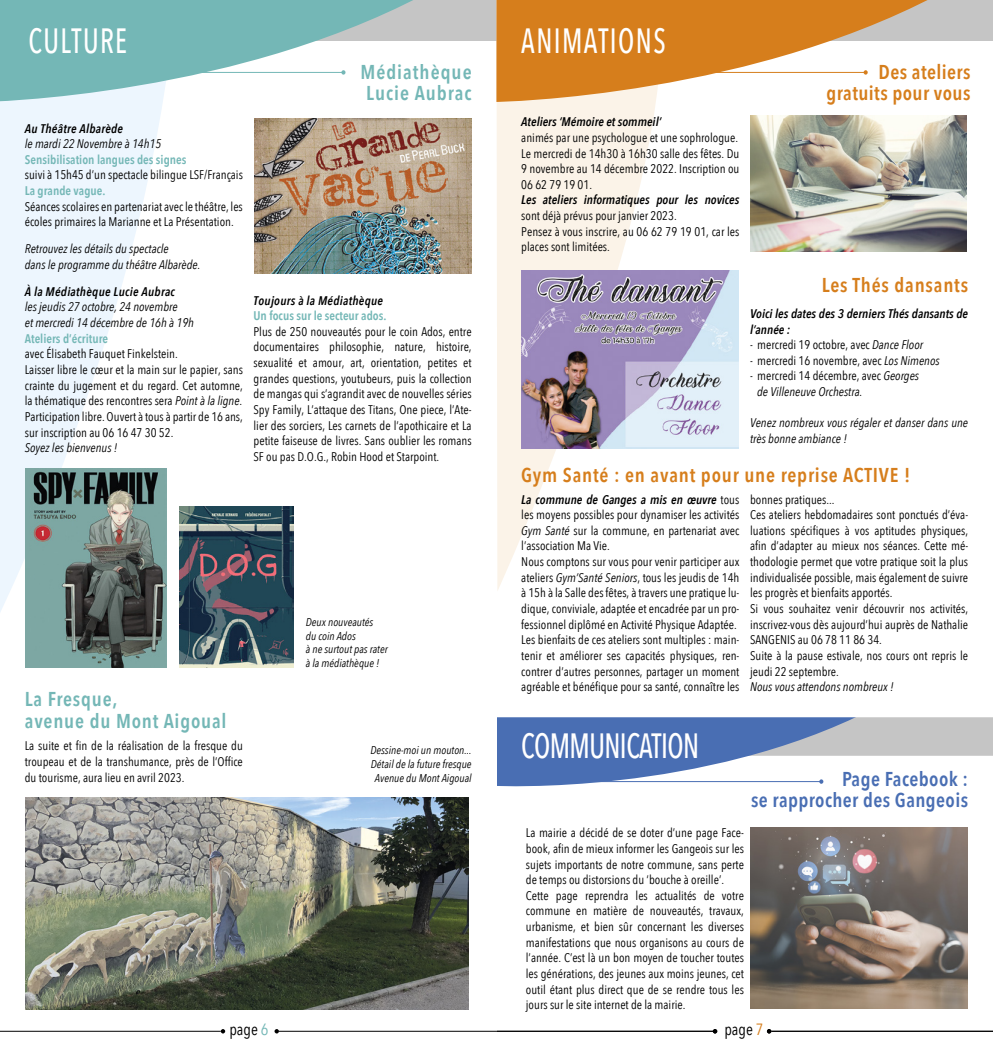
<style>
.page{position:relative;width:993px;height:1053px;background:#fff}
.page>*{position:absolute;margin:0;border:0;box-sizing:border-box;transform-origin:0 0}
.t1{font:500 35px "Avenir Next Condensed";letter-spacing:.05em;color:#fff;scale:.8 1}
.t2{font:500 35px "Avenir Next Condensed";letter-spacing:-.02em;color:#fff;scale:.8 1}
.t3{font:600 20px "Avenir Next Condensed";letter-spacing:.04em;color:#d67e1c}
.t4{font:600 20px/21.2px "Avenir Next Condensed";letter-spacing:.04em;color:#74b7b6}
.t5{font:600 20px/21.2px "Avenir Next Condensed";letter-spacing:.02em;color:#496eb3;text-align:right}
.t6{font:600 20px/21.2px "Avenir Next Condensed";letter-spacing:.02em;color:#d67e1c;text-align:right}
.t7{font:16.25px "Avenir Next Condensed";color:#000}
.t8{font:12.5px/15.6px "Avenir Next Condensed";color:#000}
.t9{font:italic 12.5px/15.6px "Avenir Next Condensed";color:#000}
.t10{font:italic 600 12.5px/15.6px "Avenir Next Condensed";color:#000}
.t11{font:600 12.5px "Avenir Next Condensed";color:#74b7b6}
.t12{font:italic 600 12.5px "Avenir Next Condensed";letter-spacing:.02em;color:#000}
.t13{font:italic 11.25px/13.8px "Avenir Next Condensed";color:#000;text-align:center}
.s1{font-style:italic}
.s2{font-style:normal}
.s3{font-weight:600;font-style:italic}
.s4{color:#74b7b6}
.s5{color:#d67e1c}
</style>
<div class="page">
<svg style="left:497px;top:717px;width:495px;height:174px"></svg>
<svg style="left:0;top:102px;width:163px;height:510px;fill:#edf6fe"></svg>
<div style="left:0;top:0;width:992px;height:41px;background:#c5c5c5"></div>
<svg style="left:0;top:0;width:413px;height:102px;fill:#74b7b6"></svg>
<svg style="left:497px;top:102px;width:182px;height:489px;fill:#fbf3e8"></svg>
<svg style="left:496px;top:0;width:432px;height:102px;fill:#d67e1c"></svg>
<svg style="left:221px;top:1029px;width:4px;height:4px"></svg>
<hr style="left:0;top:1030px;width:221px;height:1px;background:#000">
<svg style="left:274px;top:1029px;width:5px;height:4px"></svg>
<hr style="left:279px;top:1030px;width:436px;height:1px;background:#000">
<svg style="left:712px;top:1029px;width:5px;height:4px"></svg>
<svg style="left:766px;top:1029px;width:5px;height:4px"></svg>
<hr style="left:771px;top:1030px;width:221px;height:1px;background:#000">
<img style="left:254px;top:119px;width:217px;height:155px">
<img style="left:25px;top:468px;width:142px;height:199px">
<img style="left:179px;top:507px;width:114px;height:160px">
<img style="left:750px;top:116px;width:216px;height:136px">
<img style="left:521px;top:270px;width:217px;height:178px">
<img style="left:750px;top:827px;width:217px;height:181px">
<img style="left:25px;top:797px;width:443px;height:212px">
<h1 class="t1" style="left:28px;top:19px;width:125px">CULTURE</h1>
<p class="t12" style="left:25px;top:121px;width:100px">Au Théâtre Albarède</p>
<p class="t9" style="left:25px;top:136px;width:138px">le mardi 22 Novembre à 14h15</p>
<p class="t11" style="left:25px;top:149px;width:163px">Sensibilisation langues des signes</p>
<p class="t8" style="left:25px;top:167px;width:219px">suivi à 15h45 d’un spectacle bilingue LSF/Français</p>
<p class="t11" style="left:25px;top:180px;width:82px">La grande vague.</p>
<p class="t8" style="left:25px;top:198px;width:219px">Séances scolaires en partenariat avec le théâtre, les écoles primaires la Marianne et La Présentation.</p>
<p class="t9" style="left:25px;top:241px;width:177px">Retrouvez les détails du spectacle<br>dans le programme du théâtre Albarède.</p>
<p class="t12" style="left:25px;top:284px;width:151px">À la Médiathèque Lucie Aubrac</p>
<p class="t9" style="left:25px;top:299px;width:171px">les jeudis 27 octobre, 24 novembre<br>et mercredi 14 décembre de 16h à 19h</p>
<p class="t11" style="left:25px;top:327px;width:85px">Ateliers d’écriture</p>
<p class="t8" style="left:25px;top:345px;width:219px">avec Élisabeth Fauquet Finkelstein.<br>Laisser libre le cœur et la main sur le papier, sans crainte du jugement et du regard. Cet automne, la thématique des rencontres sera <span class="s1">Point à la ligne</span>.<br>Participation libre. Ouvert à tous à partir de 16 ans, sur inscription au 06 16 47 30 52.</p>
<p class="t9" style="left:25px;top:440px;width:94px">Soyez les bienvenus !</p>
<h2 class="t4" style="left:360px;top:61px;width:113px">Médiathèque<br>Lucie Aubrac</h2>
<p class="t12" style="left:253px;top:292px;width:131px">Toujours à la Médiathèque</p>
<p class="t11" style="left:253px;top:305px;width:134px">Un focus sur le secteur ados.</p>
<p class="t8" style="left:253px;top:323px;width:219px;text-align:justify">Plus de 250 nouveautés pour le coin Ados, entre documentaires philosophie, nature, histoire, sexualité et amour, art, orientation, petites et grandes questions, youtubeurs, puis la collection de mangas qui s’agrandit avec de nouvelles séries Spy Family, L’attaque des Titans, One piece, l’Ate&shy;lier des sorciers, Les carnets de l’apothicaire et La petite faiseuse de livres. Sans oublier les romans SF ou pas D.O.G., Robin Hood et Starpoint.</p>
<h2 class="t4" style="left:25px;top:688px;width:203px">La Fresque,<br>avenue du Mont Aigoual</h2>
<p class="t8" style="left:25px;top:737px;width:219px;text-align:justify">La suite et fin de la réalisation de la fresque du troupeau et de la transhumance, près de l’Office du tourisme, aura lieu en avril 2023.</p>
<p class="t13" style="left:306px;top:615px;width:83px;text-align:left">Deux nouveautés<br>du coin Ados<br>à ne surtout pas rater à la médiathèque !</p>
<p class="t13" style="left:370px;top:743px;width:103px">Dessine-moi un mouton...<br>Détail de la future fresque<br>Avenue du Mont Aigoual</p>
<h1 class="t1" style="left:521px;top:19px;width:182px">ANIMATIONS</h1>
<p class="t10" style="left:521px;top:114px;width:141px">Ateliers ‘Mémoire et sommeil’</p>
<p class="t8" style="left:521px;top:129px;width:219px;text-align:justify">animés par une psychologue et une sophrologue.<br>Le mercredi de 14h30 à 16h30 salle des fêtes. Du 9 novembre au 14 décembre 2022. Inscription ou 06 62 79 19 01.</p>
<p class="t10" style="left:521px;top:192px;width:219px">Les ateliers informatiques pour les novices</p>
<p class="t8" style="left:521px;top:207px;width:219px">sont déjà prévus pour janvier 2023.<br>Pensez à vous inscrire, au 06 62 79 19 01, car les places sont limitées.</p>
<h2 class="t6" style="left:826px;top:61px;width:145px">Des ateliers gratuits pour vous</h2>
<h2 class="t3" style="left:821px;top:268px;width:148px">Les Thés dansants</h2>
<p class="t10" style="left:749px;top:306px;width:219px">Voici les dates des 3 derniers Thés dansants de l’année :</p>
<p class="t8" style="left:749px;top:336px;width:174px">- mercredi 19 octobre, avec <span class="s1">Dance Floor</span></p>
<p class="t8" style="left:749px;top:352px;width:191px">- mercredi 16 novembre, avec <span class="s1">Los Nimenos</span></p>
<p class="t9" style="left:756px;top:368px;width:163px;text-indent:-7px"><span class="s2">- mercredi 14 décembre, avec</span> Georges de Villeneuve Orchestra.</p>
<p class="t9" style="left:749px;top:415px;width:219px">Venez nombreux vous régaler et danser dans une très bonne ambiance !</p>
<h2 class="t3" style="left:521px;top:457px;width:390px">Gym Santé : en avant pour une reprise ACTIVE !</h2>
<p class="t8" style="left:521px;top:490px;width:219px"><span class="s3">La commune de Ganges a mis en œuvre</span> tous les moyens possibles pour dynamiser les activités <span class="s1">Gym Santé</span> sur la commune, en partenariat avec l’association Ma Vie.<br>Nous comptons sur vous pour venir participer aux ateliers <span class="s1">Gym’Santé Seniors</span>, tous les jeudis de 14h à 15h à la Salle des fêtes, à travers une pratique lu&shy;dique, conviviale, adaptée et encadrée par un pro&shy;fessionnel diplômé en Activité Physique Adaptée.<br>Les bienfaits de ces ateliers sont multiples : main&shy;tenir et améliorer ses capacités physiques, ren&shy;contrer d’autres personnes, partager un moment agréable et bénéfique pour sa santé, connaître les</p>
<p class="t8" style="left:749px;top:490px;width:219px">bonnes pratiques...<br>Ces ateliers hebdomadaires sont ponctués d’éva&shy;luations spécifiques à vos aptitudes physiques, afin d’adapter au mieux nos séances. Cette mé&shy;thodologie permet que votre pratique soit la plus individualisée possible, mais également de suivre les progrès et bienfaits apportés.<br>Si vous souhaitez venir découvrir nos activités, inscrivez-vous dès aujourd’hui auprès de Nathalie SANGENIS au 06 78 11 86 34.<br>Suite à la pause estivale, nos cours ont repris le jeudi 22 septembre.</p>
<p class="t9" style="left:749px;top:679px;width:145px">Nous vous attendons nombreux !</p>
<h1 class="t2" style="left:521px;top:724px;width:224px">COMMUNICATION</h1>
<h2 class="t5" style="left:750px;top:768px;width:218px">Page Facebook :<br>se rapprocher des Gangeois</h2>
<p class="t8" style="left:525px;top:824px;width:219px">La mairie a décidé de se doter d’une page Face&shy;book, afin de mieux informer les Gangeois sur les sujets importants de notre commune, sans perte de temps ou distorsions du ‘bouche à oreille’.<br>Cette page reprendra les actualités de votre commune en matière de nouveautés, travaux, urbanisme, et bien sûr concernant les diverses manifestations que nous organisons au cours de l’année. C’est là un bon moyen de toucher toutes les générations, des jeunes aux moins jeunes, cet outil étant plus direct que de se rendre tous les jours sur le site internet de la mairie.</p>
<h3 class="t7" style="left:229px;top:1015px;width:41px">page <span class="s4">6</span></h3>
<h3 class="t7" style="left:724px;top:1015px;width:41px">page <span class="s5">7</span></h3>
</div>
